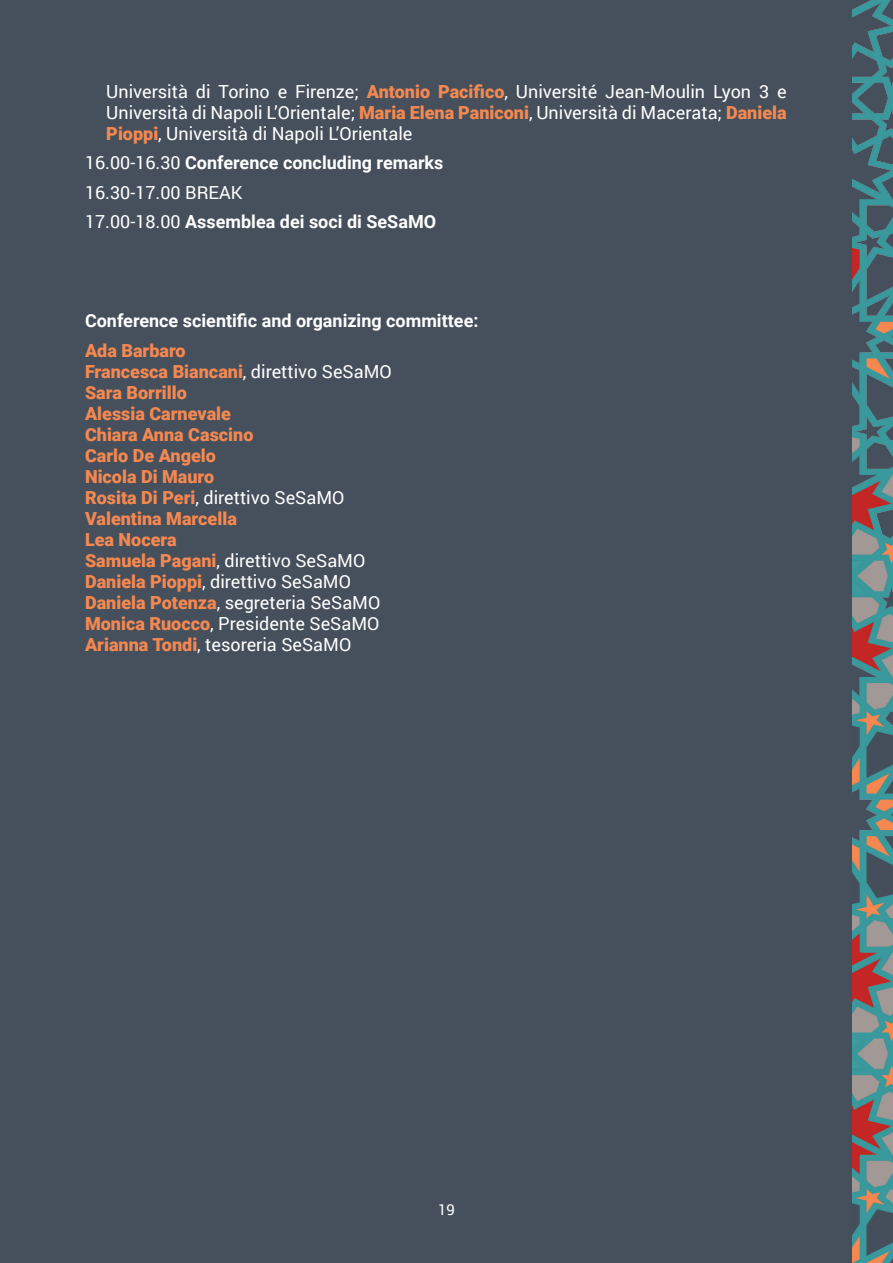
<style>
.page{position:relative;width:893px;height:1263px;background:#46505c}
.page>*{position:absolute;margin:0;border:0;box-sizing:border-box;transform-origin:0 0}
.t1{font:18px/21px "Roboto";color:#fff;text-align:justify}
.t2{font:900 18px "Roboto";color:#f58850}
.t3{font:700 18px "Roboto";color:#fff}
.t4{font:15px "Roboto";color:#fff}
.s1{font-weight:900;color:#f58850}
.s2{font-weight:400}
.s3{font-weight:400;color:#fff}
</style>
<div class="page">
<img style="left:853px;top:0;width:40px;height:1263px">
<p class="t1" style="left:106px;top:80px;width:682px">Università di Torino e Firenze; <span class="s1">Antonio Pacifico</span>, Université Jean-Moulin Lyon 3 e Università di Napoli L’Orientale; <span class="s1">Maria Elena Paniconi</span>, Università di Macerata; <span class="s1">Daniela Pioppi</span>, Università di Napoli L’Orientale</p>
<p class="t3" style="left:85px;top:150px;width:360px"><span class="s2">16.00-16.30</span> Conference concluding remarks</p>
<p class="t1" style="left:85px;top:181px;width:159px">16.30-17.00 BREAK</p>
<p class="t3" style="left:85px;top:209px;width:353px"><span class="s2">17.00-18.00</span> Assemblea dei soci di SeSaMO</p>
<p class="t3" style="left:85px;top:308px;width:395px">Conference scientific and organizing committee:</p>
<p class="t2" style="left:85px;top:338px;width:102px">Ada Barbaro</p>
<p class="t2" style="left:85px;top:359px;width:308px">Francesca Biancani<span class="s3">, direttivo SeSaMO</span></p>
<p class="t2" style="left:85px;top:380px;width:103px">Sara Borrillo</p>
<p class="t2" style="left:85px;top:401px;width:147px">Alessia Carnevale</p>
<p class="t2" style="left:85px;top:422px;width:170px">Chiara Anna Cascino</p>
<p class="t2" style="left:85px;top:443px;width:132px">Carlo De Angelo</p>
<p class="t2" style="left:85px;top:464px;width:131px">Nicola Di Mauro</p>
<p class="t1" style="left:85px;top:486px;width:261px"><span class="s1">Rosita Di Peri</span>, direttivo SeSaMO</p>
<p class="t2" style="left:85px;top:506px;width:153px">Valentina Marcella</p>
<p class="t2" style="left:85px;top:527px;width:93px">Lea Nocera</p>
<p class="t1" style="left:85px;top:549px;width:282px"><span class="s1">Samuela Pagani</span>, direttivo SeSaMO</p>
<p class="t1" style="left:85px;top:570px;width:267px"><span class="s1">Daniela Pioppi</span>, direttivo SeSaMO</p>
<p class="t1" style="left:85px;top:591px;width:297px"><span class="s1">Daniela Potenza</span>, segreteria SeSaMO</p>
<p class="t1" style="left:85px;top:612px;width:296px"><span class="s1">Monica Ruocco</span>, Presidente SeSaMO</p>
<p class="t1" style="left:85px;top:633px;width:268px"><span class="s1">Arianna Tondi</span>, tesoreria SeSaMO</p>
<p class="t4" style="left:438px;top:1199px;width:18px">19</p>
</div>
